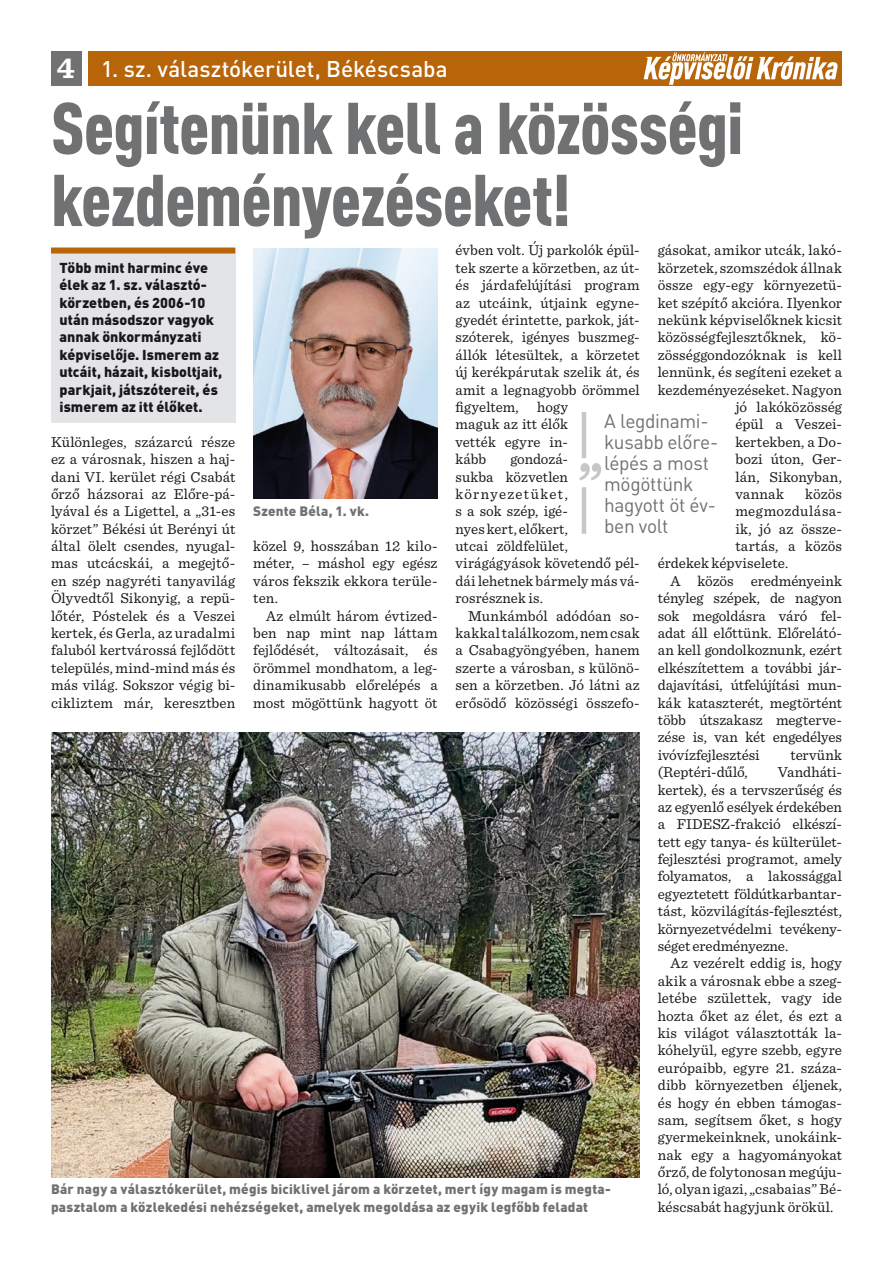
<style>
.page{position:relative;width:893px;height:1263px;background:#fff}
.page>*{position:absolute;margin:0;border:0;box-sizing:border-box;transform-origin:0 0}
.CIM{font:900 condensed 72px/72px "DIN Pro";letter-spacing:-.01em;color:#707173}
.KENYER_TOMPA{font:500 22.5px "DIN Pro";color:#fff}
.CITA{font:19.5px/21px "DIN Pro";letter-spacing:-.02em;color:#707173}
.t1{font:700 19.5px "DIN Pro";letter-spacing:.005em;color:#fff}
.KENYER{font:15px/17.4px "Sentinel";letter-spacing:.005em;color:#1a171c;text-align:justify}
.KENYER_TOMPA-2{font:15px/17.4px "Sentinel";letter-spacing:.01em;color:#1a171c;text-align:justify}
.KENYER-2{font:15px "Sentinel";letter-spacing:.03em;color:#1a171c}
.LEAD{font:900 14.25px/17.4px "DIN Pro";letter-spacing:.005em;color:#1a171c}
.KEPALA{font:900 13.5px/17.4px "DIN Pro";letter-spacing:.015em;color:#707173}
.s1{font-family:"Sentinel";font-size:30px}
</style>
<div class="page">
<div style="left:88px;top:51px;width:754px;height:34px;background:#b86408"></div>
<div style="left:51px;top:51px;width:30px;height:34px;background:#707173"></div>
<svg style="left:644px;top:52px;width:194px;height:33px"></svg>
<div style="left:51px;top:249px;width:184px;height:174px;background:#e3e4e5"></div>
<div style="left:51px;top:247px;width:184px;height:6px;background:#b86408"></div>
<img style="left:253px;top:249px;width:184px;height:250px">
<img style="left:51px;top:732px;width:589px;height:445px">
<hr style="left:582px;top:412px;width:4px;height:46px;background:#c6c7c9">
<hr style="left:582px;top:487px;width:4px;height:47px;background:#c6c7c9">
<svg style="left:579px;top:463px;width:22px;height:18px"></svg>
<h3 class="t1" style="left:57px;top:55px;width:283px"><span class="s1">4</span> 2024. MÁRCIUS 25., HÉTFŐ</h3>
<p class="CIM" style="left:51px;top:86px;width:694px">Segítenünk kell a közösségi kezdeményezéseket!</p>
<p class="LEAD" style="left:60px;top:258px;width:164px">Több mint harminc éve élek az 1. sz. választó&shy;körzetben, és 2006-10 után másodszor vagyok annak önkormányzati képviselője. Ismerem az utcáit, házait, kisboltjait, parkjait, játszótereit, és ismerem az itt élőket.</p>
<p class="KENYER_TOMPA-2" style="left:51px;top:432px;width:186px">Különleges, százarcú része ez a városnak, hiszen a haj&shy;dani VI. kerület régi Csabát őrző házsorai az Előre-pá&shy;lyával és a Ligettel, a „31-es körzet” Békési út Berényi út által ölelt csendes, nyugal&shy;mas utcácskái, a megejtő&shy;en szép nagyréti tanyavilág Ölyvedtől Sikonyig, a repü&shy;lőtér, Póstelek és a Veszei kertek, és Gerla, az uradalmi faluból kertvárossá fejlődött település, mind-mind más és más világ. Sokszor végig bi&shy;cikliztem már, keresztben</p>
<p class="KENYER_TOMPA" style="left:101px;top:53px;width:348px">1. sz. választókerület, Békéscsaba</p>
<p class="KENYER" style="left:455px;top:241px;width:186px;text-align:left">évben volt. Új parkolók épül&shy;tek szerte a körzetben, az út&shy;és járdafelújítási program az utcáink, útjaink egyne&shy;gyedét érintette, parkok, ját&shy;szóterek, igényes buszmeg&shy;állók létesültek, a körzetet új kerékpárutak szelik át, és amit a legnagyobb örömmel figyeltem, hogy<br>maguk az itt élők<br>vették egyre in-<br>kább</p>
<p class="KENYER" style="left:658px;top:241px;width:186px">gásokat, amikor utcák, lakó-</p>
<p class="KENYER" style="left:658px;top:258px;width:186px">körzetek, szomszédok állnak</p>
<p class="KENYER" style="left:658px;top:276px;width:186px">össze egy-egy környezetü-</p>
<p class="KENYER" style="left:658px;top:293px;width:186px">ket szépítő akcióra. Ilyenkor</p>
<p class="KENYER" style="left:658px;top:310px;width:186px">nekünk képviselőknek kicsit</p>
<p class="KENYER" style="left:658px;top:328px;width:186px">közösségfejlesztőknek, kö-</p>
<p class="KENYER" style="left:658px;top:345px;width:186px">zösséggondozóknak is kell</p>
<p class="KENYER" style="left:658px;top:363px;width:186px">lennünk, és segíteni ezeket a</p>
<p class="KENYER" style="left:658px;top:380px;width:186px">kezdeményezéseket. Nagyon</p>
<p class="KENYER" style="left:735px;top:397px;width:108px">jó lakóközösség</p>
<p class="KENYER" style="left:735px;top:415px;width:108px">épül a Veszei-</p>
<p class="KENYER" style="left:735px;top:432px;width:108px">kertekben, a Do-</p>
<p class="KENYER" style="left:735px;top:449px;width:108px">bozi úton, Ger-</p>
<p class="KENYER" style="left:735px;top:467px;width:108px">lán, Sikonyban,</p>
<p class="KENYER" style="left:735px;top:484px;width:50px">vannak</p>
<p class="KENYER" style="left:805px;top:484px;width:38px">közös</p>
<p class="KENYER-2" style="left:735px;top:500px;width:108px">megmozdulása-</p>
<p class="KENYER" style="left:735px;top:519px;width:108px">ik, jó az össze-</p>
<p class="KENYER" style="left:735px;top:536px;width:108px">tartás, a közös</p>
<p class="KENYER" style="left:658px;top:554px;width:132px">érdekek képviselete.</p>
<p class="KENYER" style="left:658px;top:571px;width:186px;text-indent:13px">A közös eredményeink tényleg szépek, de nagyon sok megoldásra váró fel&shy;adat áll előttünk. Előrelátó&shy;an kell gondolkoznunk, ezért elkészítettem a további jár&shy;dajavítási, útfelújítási mun&shy;kák kataszterét, megtörtént több útszakasz megterve&shy;zése is, van két engedélyes ivóvízfejlesztési</p>
<p class="CITA" style="left:604px;top:409px;width:116px">A legdinami&shy;kusabb előre&shy;lépés a most mögöttünk hagyott öt év&shy;ben volt</p>
<p class="KENYER" style="left:455px;top:449px;width:186px;text-align:left;text-indent:55px">gondozá-<br>sukba közvetlen környezetüket,<br>s a sok szép, igé-<br>nyes kert, előkert,<br>utcai zöldfelület, virágágyások követendő pél&shy;dái lehetnek bármely más vá&shy;rosrésznek is.</p>
<p class="KENYER" style="left:455px;top:606px;width:186px;text-indent:13px">Munkámból adódóan so&shy;kakkal találkozom, nem csak a Csabagyöngyében, hanem szerte a városban, s különö&shy;sen a körzetben. Jó látni az erősödő közösségi összefo-</p>
<p class="KEPALA" style="left:253px;top:502px;width:117px">Szente Béla, 1. vk.</p>
<p class="KENYER_TOMPA-2" style="left:253px;top:536px;width:186px">közel 9, hosszában 12 kilo&shy;méter, – máshol egy egész város fekszik ekkora terüle&shy;ten.</p>
<p class="KENYER" style="left:253px;top:606px;width:186px;text-indent:13px">Az elmúlt három évtized&shy;ben nap mint nap láttam fejlődését, változásait, és örömmel mondhatom, a leg&shy;dinamikusabb előrelépés a most mögöttünk hagyott öt</p>
<p class="KENYER" style="left:790px;top:745px;width:53px">tervünk</p>
<p class="KEPALA" style="left:51px;top:1180px;width:561px">Bár nagy a választókerület, mégis biciklivel járom a körzetet, mert így magam is megta&shy;pasztalom a közlekedési nehézségeket, amelyek megoldása az egyik legfőbb feladat</p>
<p class="KENYER" style="left:658px;top:762px;width:92px">(Reptéri-dűlő,</p>
<p class="KENYER" style="left:658px;top:762px;width:186px;text-indent:120px">Vandháti&shy;kertek), és a tervszerűség és az egyenlő esélyek érdekében a FIDESZ-frakció elkészí&shy;tett egy tanya- és külterület&shy;fejlesztési programot, amely folyamatos, a lakossággal egyeztetett földútkarbantar&shy;tást, közvilágítás-fejlesztést, környezetvédelmi tevékeny&shy;séget eredményezne.</p>
<p class="KENYER" style="left:658px;top:954px;width:186px;text-indent:13px">Az vezérelt eddig is, hogy akik a városnak ebbe a szeg&shy;letébe születtek, vagy ide hozta őket az élet, és ezt a kis világot választották la&shy;kóhelyül, egyre szebb, egyre európaibb, egyre 21. száza&shy;dibb környezetben éljenek, és hogy én ebben támogas&shy;sam, segítsem őket, s hogy gyermekeinknek, unokáink&shy;nak egy a hagyományokat őrző, de folytonosan megúju&shy;ló, olyan igazi, „csabaias” Bé&shy;késcsabát hagyjunk örökül.</p>
</div>
